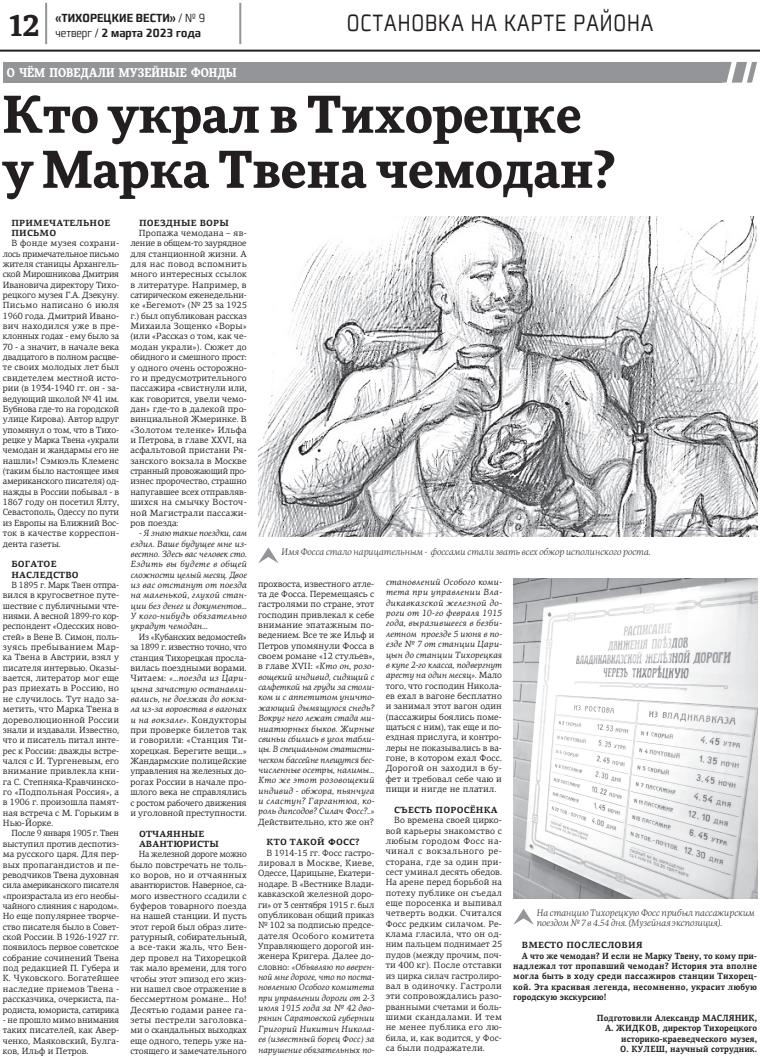
<style>
.page{position:relative;width:760px;height:1061px;background:#fff}
.page>*{position:absolute;margin:0;border:0;box-sizing:border-box;transform-origin:0 0}
.t1{font:700 50px/55px "More Pro";color:#231f20}
.t2{font:700 30px "More Pro";color:#231f20}
.t3{font:300 24px "Francker CYR";letter-spacing:.05em;color:#231f20;scale:.75 1}
.t4{font:600 12px "Francker CYR";color:#231f20;scale:.8 1}
.t5{font:700 12px "More Pro";letter-spacing:.01em;color:#fff;scale:.9 1}
.t6{font:9px/10.3px "PF Centro Serif Pro";letter-spacing:.005em;color:#231f20;text-align:justify}
.t7{font:9px/10.3px "PF Centro Serif Pro";letter-spacing:.005em;color:#231f20;text-align:justify;scale:.95 1}
.t8{font:italic 9px/10.3px "PF Centro Serif Pro";letter-spacing:.01em;color:#231f20;text-align:justify}
.t9{font:9px/10.3px "PF Centro Serif Pro";letter-spacing:.005em;color:#231f20;text-align:justify;scale:.96 1}
.t10{font:italic 300 9px/10.4px "More Pro";color:#231f20}
.t11{font:700 9px "PF Centro Serif Pro";letter-spacing:.02em;color:#231f20;scale:.9 1}
.t12{font:700 9px/10.3px "PF Centro Serif Pro";color:#231f20;text-align:right;scale:.9 1}
.t13{font:700 9px/10.3px "PF Centro Serif Pro";letter-spacing:.02em;color:#231f20}
.t14{font:700 9px "PF Centro Serif Pro";letter-spacing:-.005em;color:#231f20;scale:.9 1}
.s1{font-weight:300}
.s2{font-style:italic}
.s3{font-style:normal}
</style>
<div class="page">
<hr style="left:0;top:50px;width:760px;height:2px;background:#231f20">
<hr style="left:239px;top:3px;width:2px;height:41px;background:#939598">
<hr style="left:45px;top:3px;width:2px;height:41px;background:#939598">
<div style="left:3px;top:62px;width:718px;height:21px;background:#939598"></div>
<svg style="left:721px;top:62px;width:36px;height:21px"></svg>
<svg style="left:514px;top:909px;width:19px;height:15px"></svg>
<svg style="left:258px;top:547px;width:21px;height:16px"></svg>
<img style="left:258px;top:217px;width:499px;height:320px">
<img style="left:513px;top:578px;width:244px;height:320px">
<h2 class="t2" style="left:9px;top:8px;width:31px">12</h2>
<h3 class="t4" style="left:55px;top:11px;width:189px">«ТИХОРЕЦКИЕ ВЕСТИ» <span class="s1">/ № 9</span></h3>
<h3 class="t4" style="left:55px;top:25px;width:183px"><span class="s1">четверг /</span> 2 марта 2023 года</h3>
<h3 class="t5" style="left:7px;top:66px;width:257px">О ЧЁМ ПОВЕДАЛИ МУЗЕЙНЫЕ ФОНДЫ</h3>
<h3 class="t3" style="left:347px;top:9px;width:410px">ОСТАНОВКА НА КАРТЕ РАЙОНА</h3>
<h1 class="t1" style="left:3px;top:88px;width:614px">Кто украл в Тихорецке у Марка Твена чемодан?</h1>
<p class="t13" style="left:11px;top:217px;width:100px">ПРИМЕЧАТЕЛЬНОЕ<br>ПИСЬМО</p>
<p class="t6" style="left:3px;top:238px;width:118px;text-indent:9px">В фонде музея сохрани&shy;лось примечательное письмо жителя станицы Архангель&shy;ской Мирошникова Дмитрия Ивановича директору Тихо&shy;рецкого музея Г.А. Дзекуну.<br>Письмо написано 6 июля 1960 года. Дмитрий Ивано&shy;вич находился уже в пре&shy;клонных годах - ему было за 70 - а значит, в начале века двадцатого в полном расцве&shy;те своих молодых лет был свидетелем местной исто&shy;рии (в 1934-1940 гг. он - за&shy;ведующий школой № 41 им.<br>Бубнова где-то на городской улице Кирова). Автор вдруг упомянул о том, что в Тихо&shy;рецке у Марка Твена «украли чемодан и жандармы его не нашли»! Сэмюэль Клеменс (таким было настоящее имя американского писателя) од&shy;нажды в России побывал - в 1867 году он посетил Ялту, Севастополь, Одессу по пути из Европы на Ближний Вос&shy;ток в качестве корреспон&shy;дента газеты.</p>
<p class="t13" style="left:11px;top:558px;width:69px">БОГАТОЕ<br>НАСЛЕДСТВО</p>
<p class="t9" style="left:3px;top:579px;width:123px;text-indent:9px">В 1895 г. Марк Твен отпра&shy;вился в кругосветное путе&shy;шествие с публичными чте&shy;ниями. А весной 1899-го кор&shy;респондент «Одесских ново&shy;стей» в Вене В. Симон, поль&shy;зуясь пребыванием Мар&shy;ка Твена в Австрии, взял у писателя интервью. Оказы&shy;вается, литератор мог еще раз приехать в Россию, но не случилось. Тут надо за&shy;метить, что Марка Твена в дореволюционной России знали и издавали. Известно, что и писатель питал инте&shy;рес к России: дважды встре&shy;чался с И. Тургеневым, его внимание привлекла кни&shy;га С. Степняка-Кравчинско&shy;го «Подпольная Россия», а в 1906 г. произошла памят&shy;ная встреча с М. Горьким в Нью-Йорке.</p>
<p class="t7" style="left:3px;top:827px;width:124px;text-indent:9px">После 9 января 1905 г. Твен выступил против деспотиз&shy;ма русского царя. Для пер&shy;вых пропагандистов и пе&shy;реводчиков Твена духовная сила американского писателя «произрастала из его необы&shy;чайного слияния с народом».<br>Но еще популярнее творче&shy;ство писателя было в Совет&shy;ской России. В 1926-1927 гг. появилось первое советское собрание сочинений Твена под редакцией П. Губера и К. Чуковского. Богатейшее наследие приемов Твена - рассказчика, очеркиста, па&shy;родиста, юмориста, сатирика</p>
<p class="t6" style="left:3px;top:1014px;width:118px">- не прошло мимо внимания таких писателей, как Авер&shy;ченко, Маяковский, Булга&shy;ков, Ильф и Петров.</p>
<p class="t13" style="left:139px;top:217px;width:91px">ПОЕЗДНЫЕ ВОРЫ</p>
<p class="t6" style="left:130px;top:227px;width:118px;text-indent:9px">Пропажа чемодана – яв&shy;ление в общем-то заурядное для станционной жизни. А для нас повод вспомнить много интересных ссылок в литературе. Например, в сатирическом еженедельни&shy;ке «Бегемот» (№ 23 за 1925 г.) был опубликован рассказ Михаила Зощенко «Воры» (или «Рассказ о том, как че&shy;модан украли»). Сюжет до обидного и смешного прост: у одного очень осторожно&shy;го и предусмотрительного пассажира «свистнули или, как говорится, увели чемо&shy;дан» где-то в далекой про&shy;винциальной Жмеринке. В «Золотом теленке» Ильфа и Петрова, в главе XXVI, на асфальтовой пристани Ря&shy;занского вокзала в Москве странный провожающий про&shy;изнес пророчество, страшно напугавшее всех отправляв&shy;шихся на смычку Восточ&shy;ной Магистрали пассажи&shy;ров поезда:</p>
<p class="t8" style="left:130px;top:528px;width:118px;text-indent:9px">- Я знаю такие поездки, сам ездил. Ваше будущее мне из&shy;вестно. Здесь вас человек сто.<br>Ездить вы будете в общей сложности целый месяц. Двое из вас отстанут от поезда на маленькой, глухой стан&shy;ции без денег и документов… У кого-нибудь обязательно украдут чемодан…</p>
<p class="t7" style="left:130px;top:631px;width:124px;text-indent:9px">Из «Кубанских ведомостей» за 1899 г. известно точно, что станция Тихорецкая просла&shy;вилась поездными ворами.<br>Читаем: <span class="s2">«…поезда из Цари&shy;цына зачастую останавли&shy;вались, не доезжая до вокза&shy;ла из-за воровства в вагонах и на вокзале».</span> Кондукторы при проверке билетов так и говорили: «Станция Ти&shy;хорецкая. Берегите вещи…» Жандармские полицейские управления на железных до&shy;рогах России в начале про&shy;шлого века не справлялись с ростом рабочего движения и уголовной преступности.</p>
<p class="t13" style="left:139px;top:828px;width:81px">ОТЧАЯННЫЕ<br>АВАНТЮРИСТЫ</p>
<p class="t7" style="left:130px;top:848px;width:124px;text-indent:9px">На железной дороге можно было повстречать не толь&shy;ко воров, но и отчаянных авантюристов. Наверное, са&shy;мого известного ссадили с буферов товарного поезда на нашей станции. И пусть этот герой был образ лите&shy;ратурный, собирательный, а все-таки жаль, что Бен&shy;дер провел на Тихорецкой так мало времени, для того чтобы этот эпизод его жиз&shy;ни нашел свое отражение в бессмертном романе… Но!<br>Десятью годами ранее га&shy;зеты пестрели заголовка&shy;ми о скандальных выходках еще одного, теперь уже на&shy;стоящего и замечательного</p>
<p class="t10" style="left:281px;top:546px;width:371px">Имя Фосса стало нарицательным - фоссами стали звать всех обжор исполинского роста.</p>
<p class="t8" style="left:258px;top:578px;width:118px"><span class="s3">прохвоста, известного атле&shy;та де Фосса. Перемещаясь с гастролями по стране, этот господин привлекал к себе внимание эпатажным по&shy;ведением. Все те же Ильф и Петров упомянули Фосса в своем романе «12 стульев», в главе XVII:</span> «Кто он, розо&shy;вощекий индивид, сидящий с салфеткой на груди за столи&shy;ком и с аппетитом уничто&shy;жающий дымящуюся снедь?<br>Вокруг него лежат стада ми&shy;ниатюрных быков. Жирные свиньи сбились в угол табли&shy;цы. В специальном статисти&shy;ческом бассейне плещутся бес&shy;численные осетры, налимы… Кто же этот розовощекий индивид - обжора, пьянчуга и сластун? Гаргантюа, ко&shy;роль дипсодов? Силач Фосс?..»</p>
<p class="t6" style="left:258px;top:816px;width:117px">Действительно, кто же он?</p>
<p class="t13" style="left:267px;top:836px;width:94px">КТО ТАКОЙ ФОСС?</p>
<p class="t6" style="left:258px;top:847px;width:118px;text-indent:9px">В 1914-15 гг. Фосс гастро&shy;лировал в Москве, Киеве, Одессе, Царицыне, Екатери&shy;нодаре. В «Вестнике Влади&shy;кавказской железной доро&shy;ги» от 3 сентября 1915 г. был опубликован общий приказ № 102 за подписью предсе&shy;дателя Особого комитета Управляющего дорогой ин&shy;женера Кригера. Далее до&shy;словно: <span class="s2">«Объявляю по вверен&shy;ной мне дороге, что по поста&shy;новлению Особого комитета при управлении дороги от 2-3 июля 1915 года за № 42 дво&shy;рянин Саратовской губернии Григорий Никитич Никола&shy;ев (известный борец Фосс) за нарушение обязательных по-</span></p>
<p class="t6" style="left:386px;top:576px;width:118px"><span class="s2">становлений Особого коми&shy;тета при управлении Вла&shy;дикавказской железной до&shy;роги от 10-го февраля 1915 года, выразившееся в безби&shy;летном проезде 5 июня в по&shy;езде № 7 от станции Цари&shy;цын до станции Тихорецкая в купе 2-го класса, подвергнут аресту на один месяц».</span> Мало того, что господин Никола&shy;ев ехал в вагоне бесплатно и занимал этот вагон один (пассажиры боялись поме&shy;щаться с ним), так еще и по&shy;ездная прислуга, и контро&shy;леры не показывались в ва&shy;гоне, в котором ехал Фосс.<br>Дорогой он заходил в бу&shy;фет и требовал себе чаю и пищи и нигде не платил.</p>
<p class="t13" style="left:394px;top:804px;width:105px">СЪЕСТЬ ПОРОСЁНКА</p>
<p class="t6" style="left:386px;top:814px;width:118px;text-indent:9px">Во времена своей цирко&shy;вой карьеры знакомство с любым городом Фосс на&shy;чинал с вокзального ре&shy;сторана, где за один при&shy;сест уминал десять обедов.<br>На арене перед борьбой на потеху публике он съедал еще поросенка и выпивал четверть водки. Считался Фосс редким силачом. Ре&shy;клама гласила, что он од&shy;ним пальцем поднимает 25 пудов (между прочим, поч&shy;ти 400 кг). После отставки из цирка силач гастролиро&shy;вал в одиночку. Гастроли эти сопровождались разо&shy;рванными счетами и боль&shy;шими скандалами. И тем не менее публика его лю&shy;била, и, как водится, у Фос&shy;са были подражатели.</p>
<p class="t10" style="left:537px;top:907px;width:220px">На станцию Тихорецкую Фосс прибыл пассажирским поездом № 7 в 4.54 дня. (Музейная экспозиция).</p>
<p class="t13" style="left:522px;top:939px;width:122px">ВМЕСТО ПОСЛЕСЛОВИЯ</p>
<p class="t14" style="left:522px;top:950px;width:263px">А что же чемодан? И если не Марку Твену, то кому при-</p>
<p class="t11" style="left:513px;top:960px;width:272px">надлежал тот пропавший чемодан? История эта вполне</p>
<p class="t11" style="left:513px;top:970px;width:272px">могла быть в ходу среди пассажиров станции Тихорец-</p>
<p class="t11" style="left:513px;top:981px;width:272px">кой. Эта красивая легенда, несомненно, украсит любую</p>
<p class="t12" style="left:513px;top:991px;width:105px">городскую экскурсию!</p>
<p class="t12" style="left:597px;top:1012px;width:179px">Подготовили Александр МАСЛЯНИК,<br>А. ЖИДКОВ, директор Тихорецкого историко-краеведческого музея,<br>О. КУЛЕШ, научный сотрудник.</p>
</div>
